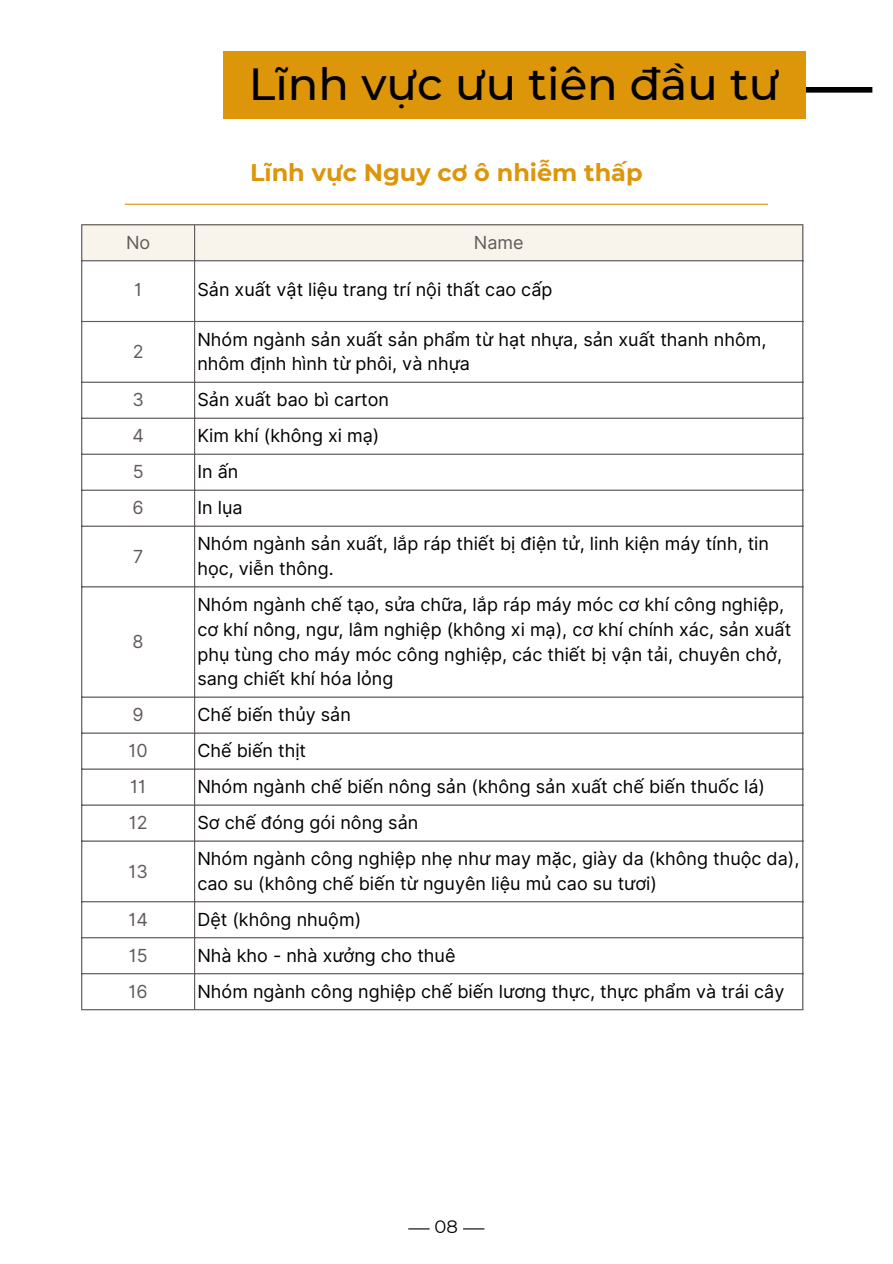
<style>
.page{position:relative;width:893px;height:1264px;background:#fff}
.page>*{position:absolute;margin:0;border:0;box-sizing:border-box;transform-origin:0 0}
.t1{font:500 45px "Montserrat";color:#010101}
.t2{font:700 24px "Montserrat";color:#dd9509}
.t3{font:18px/24.8px "Inter";color:#000}
.t4{font:18px "Inter";color:#625a5a}
.t5{font:18px "Montserrat";color:#010101}
</style>
<div class="page">
<div style="left:799px;top:87px;width:73px;height:6px;background:#000"></div>
<div style="left:223px;top:51px;width:582px;height:68px;background:#dd9509"></div>
<svg style="left:408px;top:1228px;width:21px;height:1px"></svg>
<svg style="left:463px;top:1228px;width:21px;height:1px"></svg>
<hr style="left:125px;top:204px;width:642px;height:1px;background:#dd9509">
<div style="left:82px;top:225px;width:720px;height:35px;background:#f8f4eb"></div>
<svg style="left:82px;top:261px;width:720px;height:748px"></svg>
<hr style="left:81px;top:225px;width:1px;height:784px;background:#625a5a">
<hr style="left:194px;top:225px;width:1px;height:784px;background:#625a5a">
<hr style="left:802px;top:225px;width:1px;height:784px;background:#625a5a">
<hr style="left:81px;top:224px;width:722px;height:1px;background:#625a5a">
<hr style="left:81px;top:260px;width:722px;height:1px;background:#625a5a">
<hr style="left:81px;top:321px;width:722px;height:1px;background:#625a5a">
<hr style="left:81px;top:381px;width:722px;height:2px;background:#625a5a">
<hr style="left:81px;top:417px;width:722px;height:2px;background:#625a5a">
<hr style="left:81px;top:453px;width:722px;height:2px;background:#625a5a">
<hr style="left:81px;top:489px;width:722px;height:2px;background:#625a5a">
<hr style="left:81px;top:525px;width:722px;height:1px;background:#625a5a">
<hr style="left:81px;top:586px;width:722px;height:1px;background:#625a5a">
<hr style="left:81px;top:696px;width:722px;height:1px;background:#625a5a">
<hr style="left:81px;top:732px;width:722px;height:1px;background:#625a5a">
<hr style="left:81px;top:768px;width:722px;height:1px;background:#625a5a">
<hr style="left:81px;top:804px;width:722px;height:1px;background:#625a5a">
<hr style="left:81px;top:840px;width:722px;height:1px;background:#625a5a">
<hr style="left:81px;top:901px;width:722px;height:1px;background:#625a5a">
<hr style="left:81px;top:937px;width:722px;height:1px;background:#625a5a">
<hr style="left:81px;top:973px;width:722px;height:1px;background:#625a5a">
<hr style="left:81px;top:1009px;width:722px;height:1px;background:#625a5a">
<p class="t1" style="left:249px;top:56px;width:532px">Lĩnh vực ưu tiên đầu tư</p>
<p class="t2" style="left:250px;top:158px;width:394px">Lĩnh vực Nguy cơ ô nhiễm thấp</p>
<p class="t4" style="left:126px;top:232px;width:26px">No</p>
<p class="t4" style="left:474px;top:232px;width:51px">Name</p>
<p class="t4" style="left:134px;top:279px;width:9px">1</p>
<p class="t3" style="left:197px;top:277px;width:356px">Sản xuất vật liệu trang trí nội thất cao cấp</p>
<p class="t4" style="left:133px;top:341px;width:12px">2</p>
<p class="t3" style="left:197px;top:327px;width:570px">Nhóm ngành sản xuất sản phẩm từ hạt nhựa, sản xuất thanh nhôm, nhôm định hình từ phôi, và nhựa</p>
<p class="t4" style="left:132px;top:389px;width:13px">3</p>
<p class="t3" style="left:197px;top:387px;width:193px">Sản xuất bao bì carton</p>
<p class="t4" style="left:132px;top:425px;width:13px">4</p>
<p class="t3" style="left:197px;top:423px;width:183px">Kim khí (không xi mạ)</p>
<p class="t4" style="left:133px;top:461px;width:12px">5</p>
<p class="t3" style="left:197px;top:459px;width:42px">In ấn</p>
<p class="t4" style="left:132px;top:497px;width:13px">6</p>
<p class="t3" style="left:197px;top:495px;width:47px">In lụa</p>
<p class="t4" style="left:133px;top:545px;width:12px">7</p>
<p class="t3" style="left:197px;top:531px;width:573px">Nhóm ngành sản xuất, lắp ráp thiết bị điện tử, linh kiện máy tính, tin học, viễn thông.</p>
<p class="t4" style="left:133px;top:631px;width:13px">8</p>
<p class="t3" style="left:197px;top:592px;width:595px">Nhóm ngành chế tạo, sửa chữa, lắp ráp máy móc cơ khí công nghiệp, cơ khí nông, ngư, lâm nghiệp (không xi mạ), cơ khí chính xác, sản xuất phụ tùng cho máy móc công nghiệp, các thiết bị vận tải, chuyên chở, sang chiết khí hóa lỏng</p>
<p class="t4" style="left:132px;top:704px;width:13px">9</p>
<p class="t3" style="left:197px;top:702px;width:155px">Chế biến thủy sản</p>
<p class="t4" style="left:128px;top:740px;width:21px">10</p>
<p class="t3" style="left:197px;top:738px;width:110px">Chế biến thịt</p>
<p class="t4" style="left:130px;top:776px;width:17px">11</p>
<p class="t3" style="left:197px;top:774px;width:569px">Nhóm ngành chế biến nông sản (không sản xuất chế biến thuốc lá)</p>
<p class="t4" style="left:129px;top:812px;width:20px">12</p>
<p class="t3" style="left:197px;top:810px;width:222px">Sơ chế đóng gói nông sản</p>
<p class="t4" style="left:128px;top:860px;width:21px">13</p>
<p class="t3" style="left:197px;top:846px;width:603px">Nhóm ngành công nghiệp nhẹ như may mặc, giày da (không thuộc da), cao su (không chế biến từ nguyên liệu mủ cao su tươi)</p>
<p class="t4" style="left:128px;top:908px;width:21px">14</p>
<p class="t3" style="left:197px;top:907px;width:165px">Dệt (không nhuộm)</p>
<p class="t4" style="left:129px;top:944px;width:20px">15</p>
<p class="t3" style="left:197px;top:943px;width:259px">Nhà kho - nhà xưởng cho thuê</p>
<p class="t4" style="left:129px;top:980px;width:21px">16</p>
<p class="t3" style="left:197px;top:979px;width:588px">Nhóm ngành công nghiệp chế biến lương thực, thực phẩm và trái cây</p>
<p class="t5" style="left:434px;top:1215px;width:25px">08</p>
</div>
